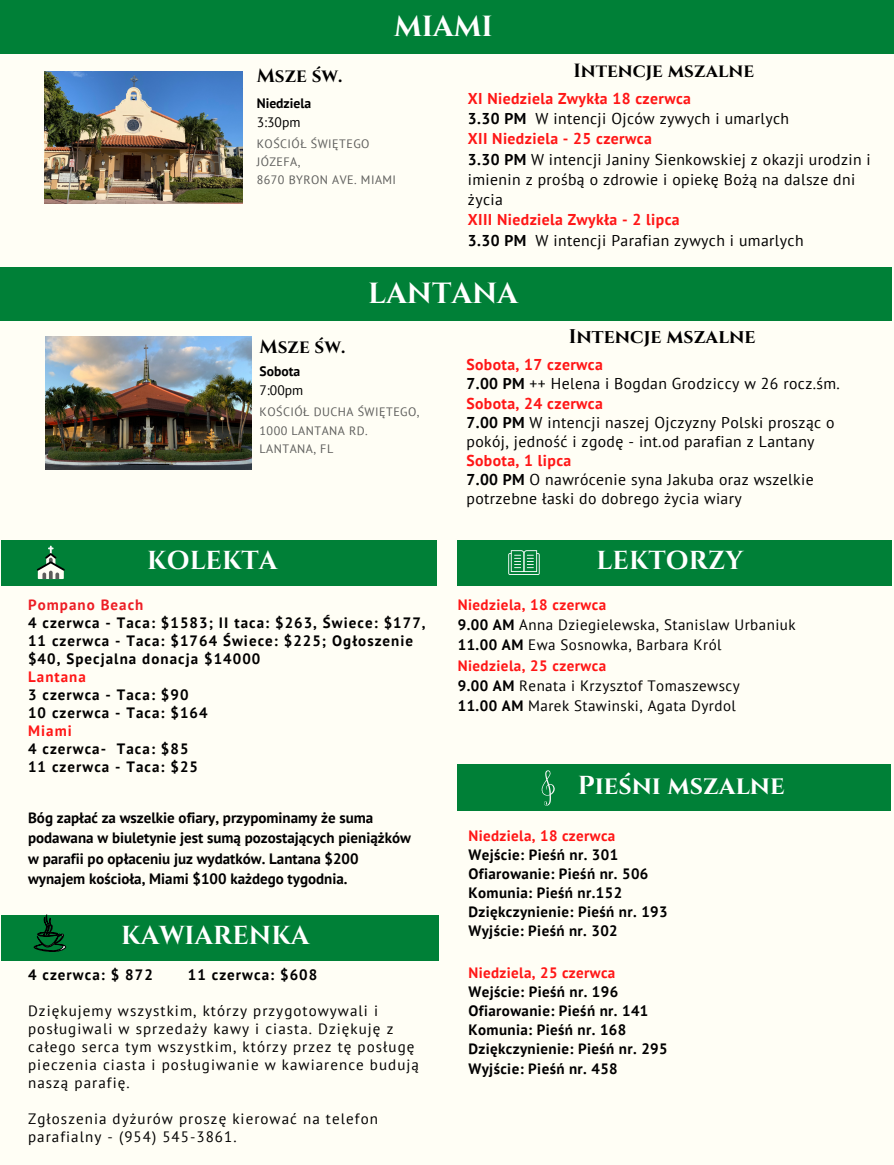
<style>
.page{position:relative;width:894px;height:1165px;background:#fff}
.page>*{position:absolute;margin:0;border:0;box-sizing:border-box;transform-origin:0 0}
.t1{font:700 29.1px "Cinzel";color:#fff}
.t2{font:700 25.95px "Cinzel";color:#fff}
.t3{font:700 19.8px "Cinzel";color:#000}
.t4{font:700 19.05px "Cinzel";color:#000}
.t5{font:15.75px/19px "PT Sans";letter-spacing:.025em;color:#000}
.t6{font:700 15.75px "PT Sans";letter-spacing:.025em;color:#ff1616}
.t7{font:15px/18px "PT Sans";letter-spacing:.07em;color:#000}
.t8{font:700 15px "PT Sans";letter-spacing:.025em;color:#000}
.t9{font:700 15px/18px "PT Sans";letter-spacing:.07em;color:#000}
.t10{font:700 15px/20.2px "PT Sans";color:#000}
.t11{font:15px "PT Sans";letter-spacing:.03em;color:#000}
.t12{font:700 15px "PT Sans";letter-spacing:.03em;color:#ff1616}
.t13{font:700 15px "PT Sans";letter-spacing:.07em;color:#ed1d24}
.t14{font:700 15px "PT Sans";letter-spacing:.07em;color:#ff1616}
.t15{font:700 13.65px "PT Sans";color:#000}
.t16{font:13.65px "PT Sans";color:#000}
.t17{font:12.15px/18.1px "PT Sans";letter-spacing:.04em;color:#5e5e5c}
.s1{font-weight:700}
</style>
<div class="page">
<div style="left:0;top:0;width:894px;height:1164px;background:#fffef5"></div>
<div style="left:0;top:267px;width:892px;height:54px;background:#008037"></div>
<img style="left:46px;top:336px;width:206px;height:133px">
<div style="left:0;top:0;width:894px;height:54px;background:#008037"></div>
<img style="left:44px;top:72px;width:199px;height:131px">
<div style="left:2px;top:540px;width:435px;height:45px;background:#008037"></div>
<svg style="left:37px;top:545px;width:28px;height:34px"></svg>
<div style="left:458px;top:540px;width:434px;height:45px;background:#008037"></div>
<svg style="left:508px;top:550px;width:32px;height:25px"></svg>
<div style="left:458px;top:764px;width:433px;height:46px;background:#008037"></div>
<svg style="left:541px;top:770px;width:14px;height:35px"></svg>
<div style="left:2px;top:915px;width:437px;height:45px;background:#008037"></div>
<svg style="left:33px;top:915px;width:33px;height:37px"></svg>
<p class="t4" style="left:257px;top:64px;width:87px">Msze św.</p>
<p class="t1" style="left:394px;top:7px;width:100px">MIAMI</p>
<p class="t4" style="left:573px;top:58px;width:182px">Intencje mszalne</p>
<p class="t15" style="left:257px;top:94px;width:56px">Niedziela</p>
<p class="t16" style="left:257px;top:113px;width:45px">3:30pm</p>
<p class="t17" style="left:257px;top:134px;width:114px">KOŚCIÓŁ ŚWIĘTEGO<br>JÓZEFA,</p>
<p class="t17" style="left:257px;top:171px;width:141px">8670 BYRON AVE. MIAMI</p>
<p class="t6" style="left:468px;top:88px;width:225px">XI Niedziela Zwykła 18 czerwca</p>
<p class="t5" style="left:468px;top:109px;width:323px"><span class="s1">3.30 PM</span> W intencji Ojców zywych i umarlych</p>
<p class="t6" style="left:468px;top:128px;width:185px">XII Niedziela - 25 czerwca</p>
<p class="t5" style="left:468px;top:149px;width:404px;line-height:20.2px"><span class="s1">3.30 PM</span> W intencji Janiny Sienkowskiej z okazji urodzin i imienin z prośbą o zdrowie i opiekę Bożą na dalsze dni życia</p>
<p class="t6" style="left:468px;top:209px;width:213px">XIII Niedziela Zwykła - 2 lipca</p>
<p class="t5" style="left:468px;top:230px;width:337px"><span class="s1">3.30 PM</span> W intencji Parafian zywych i umarlych</p>
<p class="t4" style="left:259px;top:334px;width:87px">Msze św.</p>
<p class="t1" style="left:368px;top:274px;width:151px">LANTANA</p>
<p class="t3" style="left:569px;top:324px;width:188px">Intencje mszalne</p>
<p class="t15" style="left:259px;top:362px;width:42px">Sobota</p>
<p class="t16" style="left:259px;top:381px;width:45px">7:00pm</p>
<p class="t17" style="left:259px;top:403px;width:162px">KOŚCIÓŁ DUCHA ŚWIĘTEGO,</p>
<p class="t17" style="left:259px;top:421px;width:110px">1000 LANTANA RD.<br>LANTANA, FL</p>
<p class="t2" style="left:147px;top:544px;width:132px">KOLEKTA</p>
<p class="t13" style="left:28px;top:594px;width:117px">Pompano Beach</p>
<p class="t9" style="left:28px;top:613px;width:399px">4 czerwca - Taca: $1583; II taca: $263, Świece: $177,</p>
<p class="t9" style="left:28px;top:631px;width:387px">11 czerwca - Taca: $1764 Świece: $225; Ogłoszenie $40, Specjalna donacja $14000</p>
<p class="t14" style="left:28px;top:666px;width:59px">Lantana</p>
<p class="t9" style="left:28px;top:685px;width:162px">3 czerwca - Taca: $90</p>
<p class="t9" style="left:28px;top:703px;width:181px">10 czerwca - Taca: $164</p>
<p class="t12" style="left:28px;top:720px;width:45px">Miami</p>
<p class="t9" style="left:28px;top:739px;width:162px">4 czerwca- Taca: $85</p>
<p class="t9" style="left:28px;top:757px;width:171px">11 czerwca - Taca: $25</p>
<p class="t10" style="left:28px;top:807px;width:384px">Bóg zapłać za wszelkie ofiary, przypominamy że suma podawana w biuletynie jest sumą pozostających pieniążków w parafii po opłaceniu juz wydatków. Lantana $200 wynajem kościoła, Miami $100 każdego tygodnia.</p>
<p class="t2" style="left:121px;top:919px;width:190px">KAWIARENKA</p>
<p class="t9" style="left:28px;top:965px;width:126px">4 czerwca: $ 872</p>
<p class="t9" style="left:188px;top:965px;width:131px">11 czerwca: $608</p>
<p class="t7" style="left:28px;top:1001px;width:392px">Dziękujemy wszystkim, którzy przygotowywali i posługiwali w sprzedaży kawy i ciasta. Dziękuję z całego serca tym wszystkim, którzy przez tę posługę pieczenia ciasta i posługiwanie w kawiarence budują naszą parafię.</p>
<p class="t7" style="left:28px;top:1109px;width:351px">Zgłoszenia dyżurów proszę kierować na telefon parafialny - (954) 545-3861.</p>
<p class="t6" style="left:466px;top:354px;width:138px">Sobota, 17 czerwca</p>
<p class="t5" style="left:466px;top:374px;width:375px"><span class="s1">7.00 PM</span> ++ Helena i Bogdan Grodziccy w 26 rocz.śm.</p>
<p class="t6" style="left:466px;top:392px;width:138px">Sobota, 24 czerwca</p>
<p class="t5" style="left:466px;top:412px;width:370px"><span class="s1">7.00 PM</span> W intencji naszej Ojczyzny Polski prosząc o pokój, jedność i zgodę - int.od parafian z Lantany</p>
<p class="t6" style="left:466px;top:450px;width:106px">Sobota, 1 lipca</p>
<p class="t5" style="left:466px;top:469px;width:349px"><span class="s1">7.00 PM</span> O nawrócenie syna Jakuba oraz wszelkie potrzebne łaski do dobrego życia wiary</p>
<p class="t2" style="left:597px;top:544px;width:148px">LEKTORZY</p>
<p class="t12" style="left:458px;top:594px;width:150px">Niedziela, 18 czerwca</p>
<p class="t11" style="left:458px;top:615px;width:339px"><span class="s1">9.00 AM</span> Anna Dziegielewska, Stanislaw Urbaniuk</p>
<p class="t11" style="left:458px;top:635px;width:265px"><span class="s1">11.00 AM</span> Ewa Sosnowka, Barbara Król</p>
<p class="t12" style="left:458px;top:655px;width:150px">Niedziela, 25 czerwca</p>
<p class="t11" style="left:458px;top:675px;width:283px"><span class="s1">9.00 AM</span> Renata i Krzysztof Tomaszewscy</p>
<p class="t11" style="left:458px;top:696px;width:280px"><span class="s1">11.00 AM</span> Marek Stawinski, Agata Dyrdol</p>
<p class="t2" style="left:578px;top:769px;width:208px">Pieśni mszalne</p>
<p class="t12" style="left:468px;top:825px;width:148px">Niedziela, 18 czerwca</p>
<p class="t8" style="left:468px;top:844px;width:151px">Wejście: Pieśń nr. 301</p>
<p class="t8" style="left:468px;top:863px;width:182px">Ofiarowanie: Pieśń nr. 506</p>
<p class="t8" style="left:468px;top:882px;width:155px">Komunia: Pieśń nr.152</p>
<p class="t8" style="left:468px;top:902px;width:201px">Dziękczynienie: Pieśń nr. 193</p>
<p class="t8" style="left:468px;top:921px;width:151px">Wyjście: Pieśń nr. 302</p>
<p class="t12" style="left:468px;top:962px;width:148px">Niedziela, 25 czerwca</p>
<p class="t8" style="left:468px;top:981px;width:151px">Wejście: Pieśń nr. 196</p>
<p class="t8" style="left:468px;top:1000px;width:182px">Ofiarowanie: Pieśń nr. 141</p>
<p class="t8" style="left:468px;top:1020px;width:159px">Komunia: Pieśń nr. 168</p>
<p class="t8" style="left:468px;top:1039px;width:201px">Dziękczynienie: Pieśń nr. 295</p>
<p class="t8" style="left:468px;top:1058px;width:151px">Wyjście: Pieśń nr. 458</p>
</div>
